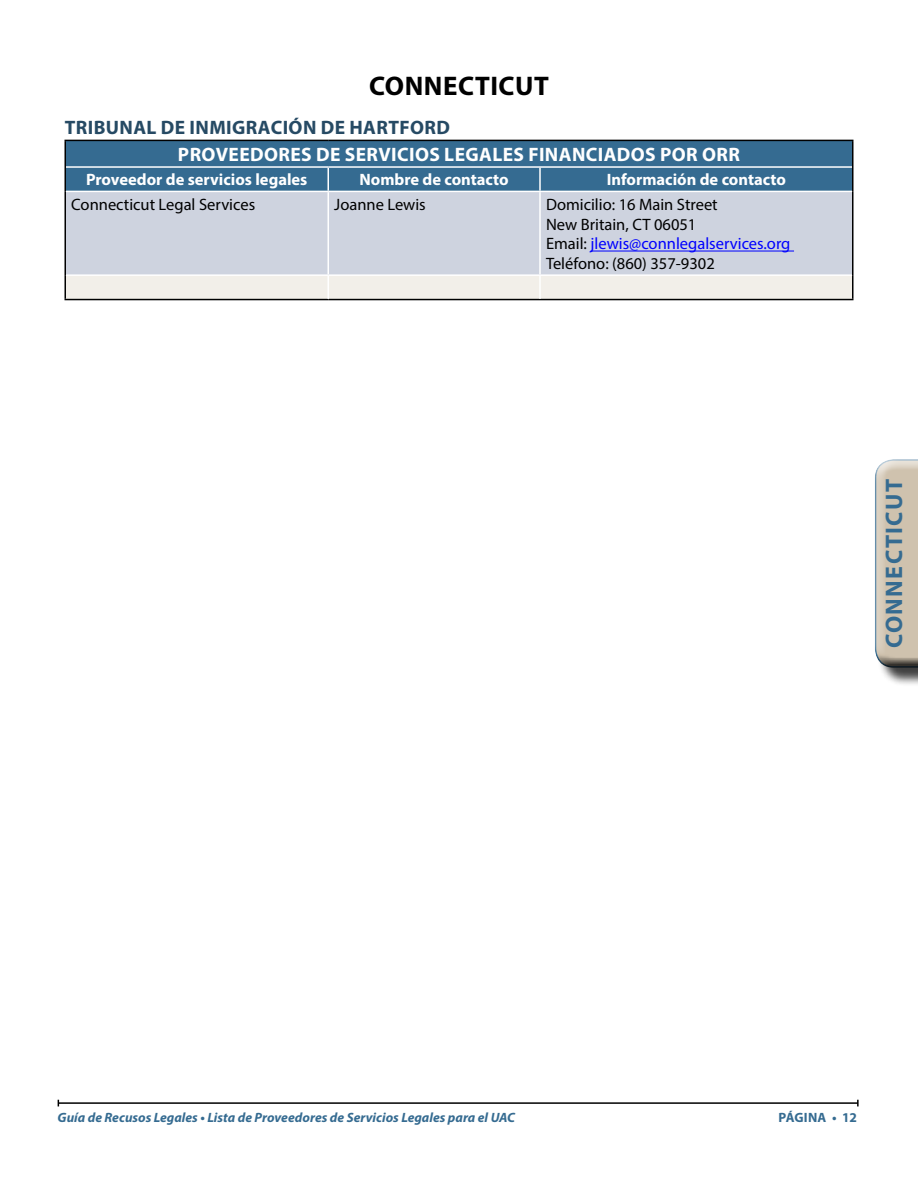
<style>
.page{position:relative;width:918px;height:1188px;background:#fff}
.page>*{position:absolute;margin:0;border:0;box-sizing:border-box;transform-origin:0 0}
.Text_style{font:700 27px "Myriad Pro";letter-spacing:.02em;color:#000}
.Text_style-2{font:700 24px "Myriad Pro";letter-spacing:.06em;color:#356b91}
.Providers_heading_Sp{font:700 19.5px "Myriad Pro";letter-spacing:.02em;color:#fff}
.Text_style-3{font:700 19.5px "Myriad Pro";letter-spacing:.02em;color:#264a64}
.Text_style-4{font:16.5px/19.8px "Myriad Pro";color:#000}
.Table_headins{font:700 16.5px "Myriad Pro";color:#fff}
.t1{font:italic 700 13.5px "Myriad Pro";color:#356b91}
.t2{font:700 13.5px "Myriad Pro";letter-spacing:.01em;color:#356b91}
.s1{color:#00f}
</style>
<div class="page">
<hr style="left:58px;top:1102px;width:800px;height:2px;background:#000">
<div style="left:66px;top:141px;width:786px;height:50px;background:#356b91"></div>
<div style="left:66px;top:192px;width:786px;height:82px;background:#ced3df"></div>
<div style="left:66px;top:276px;width:786px;height:23px;background:#f2efe9"></div>
<hr style="left:64px;top:140px;width:264px;height:1px;background:#000">
<hr style="left:64px;top:141px;width:2px;height:26px;background:#000">
<hr style="left:328px;top:140px;width:212px;height:1px;background:#000">
<hr style="left:540px;top:140px;width:314px;height:1px;background:#000">
<hr style="left:852px;top:141px;width:2px;height:26px;background:#000">
<hr style="left:64px;top:167px;width:2px;height:24px;background:#000">
<hr style="left:852px;top:167px;width:2px;height:24px;background:#000">
<hr style="left:64px;top:191px;width:2px;height:84px;background:#000">
<hr style="left:852px;top:191px;width:2px;height:84px;background:#000">
<hr style="left:64px;top:275px;width:2px;height:24px;background:#000">
<hr style="left:852px;top:275px;width:2px;height:24px;background:#000">
<hr style="left:64px;top:299px;width:264px;height:1px;background:#000">
<hr style="left:328px;top:299px;width:212px;height:1px;background:#000">
<hr style="left:540px;top:299px;width:314px;height:1px;background:#000">
<hr style="left:327px;top:168px;width:2px;height:23px;background:#fff">
<hr style="left:539px;top:168px;width:2px;height:23px;background:#fff">
<hr style="left:327px;top:192px;width:2px;height:82px;background:#fff">
<hr style="left:539px;top:192px;width:2px;height:82px;background:#fff">
<hr style="left:327px;top:276px;width:2px;height:23px;background:#fff">
<hr style="left:539px;top:276px;width:2px;height:23px;background:#fff">
<hr style="left:66px;top:166px;width:262px;height:2px;background:#fff">
<hr style="left:328px;top:166px;width:212px;height:2px;background:#fff">
<hr style="left:540px;top:166px;width:312px;height:2px;background:#fff">
<hr style="left:590px;top:251px;width:204px;height:1px;background:#00f">
<div style="left:877px;top:461px;width:41px;height:226px;background:#000;opacity:.75"></div>
<div style="left:869px;top:452px;width:49px;height:217px;background:#000;opacity:.75"></div>
<p class="Text_style" style="left:369px;top:69px;width:181px">CONNECTICUT</p>
<p class="Text_style-3" style="left:65px;top:114px;width:387px">TRIBUNAL DE INMIGRACIÓN DE HARTFORD</p>
<p class="Providers_heading_Sp" style="left:178px;top:142px;width:564px">PROVEEDORES DE SERVICIOS LEGALES FINANCIADOS POR ORR</p>
<p class="Table_headins" style="left:86px;top:169px;width:223px">Proveedor de servicios legales</p>
<p class="Table_headins" style="left:359px;top:169px;width:151px">Nombre de contacto</p>
<p class="Table_headins" style="left:607px;top:169px;width:181px">Información de contacto</p>
<p class="Text_style-4" style="left:71px;top:194px;width:185px">Connecticut Legal Services</p>
<p class="Text_style-4" style="left:334px;top:194px;width:93px">Joanne Lewis</p>
<p class="Text_style-4" style="left:546px;top:194px;width:246px">Domicilio: 16 Main Street<br>New Britain, CT 06051<br>Email: <span class="s1">jlewis@connlegalservices.org<br></span>Teléfono: (860) 357-9302</p>
<p class="Text_style-2" style="left:879px;top:648px;width:171px;rotate:-90deg">CONNECTICUT</p>
<p class="t1" style="left:58px;top:1109px;width:459px">Guía de Recusos Legales • Lista de Proveedores de Servicios Legales para el UAC</p>
<p class="t2" style="left:778px;top:1109px;width:80px">PÁGINA • 12</p>
</div>
